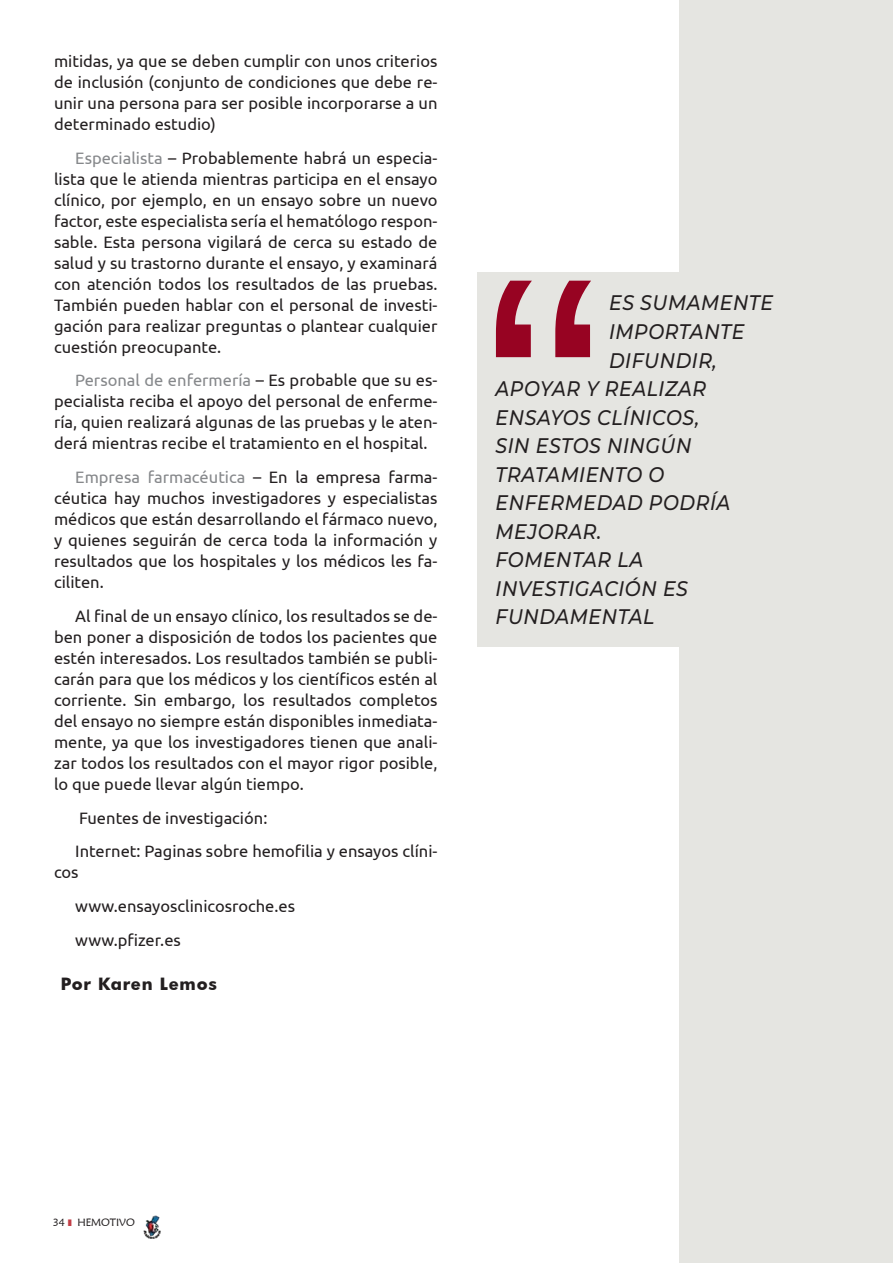
<style>
.page{position:relative;width:893px;height:1263px;background:#fff}
.page>*{position:absolute;margin:0;border:0;box-sizing:border-box;transform-origin:0 0}
.t1{font:italic 500 21px "Montserrat";letter-spacing:.03em;color:#231f20;scale:.9 1}
.t2{font:16.5px/21px "Ubuntu";color:#231f20;text-align:justify}
.t3{font:700 16.5px "Futura";letter-spacing:.045em;color:#231f20}
.t4{font:10.5px "Maiandra GD";color:#231f20}
.s1{color:#86888b}
.s2{color:#c23e46}
</style>
<div class="page">
<div style="left:679px;top:0;width:214px;height:1263px;background:#e5e5e1"></div>
<div style="left:478px;top:272px;width:201px;height:374px;background:#e5e5e1"></div>
<svg style="left:496px;top:281px;width:95px;height:76px;background:#b96877"></svg>
<img style="left:143px;top:1215px;width:18px;height:23px">
<p class="t2" style="left:54px;top:50px;width:385px">mitidas, ya que se deben cumplir con unos criterios de inclusión (conjunto de condiciones que debe re&shy;unir una persona para ser posible incorporarse a un determinado estudio)</p>
<p class="t2" style="left:54px;top:147px;width:385px;text-indent:21px"><span class="s1">Especialista</span> – Probablemente habrá un especia&shy;lista que le atienda mientras participa en el ensayo clínico, por ejemplo, en un ensayo sobre un nuevo factor, este especialista sería el hematólogo respon&shy;sable. Esta persona vigilará de cerca su estado de salud y su trastorno durante el ensayo, y examinará con atención todos los resultados de las pruebas.<br>También pueden hablar con el personal de investi&shy;gación para realizar preguntas o plantear cualquier cuestión preocupante.</p>
<p class="t2" style="left:54px;top:369px;width:385px;text-indent:21px"><span class="s1">Personal de enfermería</span> – Es probable que su es&shy;pecialista reciba el apoyo del personal de enferme&shy;ría, quien realizará algunas de las pruebas y le aten&shy;derá mientras recibe el tratamiento en el hospital.</p>
<p class="t2" style="left:54px;top:466px;width:385px;text-indent:21px"><span class="s1">Empresa farmacéutica</span> – En la empresa farma&shy;céutica hay muchos investigadores y especialistas médicos que están desarrollando el fármaco nuevo, y quienes seguirán de cerca toda la información y resultados que los hospitales y los médicos les fa&shy;ciliten.</p>
<p class="t2" style="left:54px;top:605px;width:385px;text-indent:21px">Al final de un ensayo clínico, los resultados se de&shy;ben poner a disposición de todos los pacientes que estén interesados. Los resultados también se publi&shy;carán para que los médicos y los científicos estén al corriente. Sin embargo, los resultados completos del ensayo no siempre están disponibles inmediata&shy;mente, ya que los investigadores tienen que anali&shy;zar todos los resultados con el mayor rigor posible, lo que puede llevar algún tiempo.</p>
<p class="t2" style="left:75px;top:800px;width:364px;line-height:33.8px">Fuentes de investigación:<br>Internet: Paginas sobre hemofilia y ensayos clíni-</p>
<p class="t2" style="left:75px;top:855px;width:221px;line-height:33.8px;text-align:left;text-indent:-21px">cos www.ensayosclinicosroche.es www.pfizer.es</p>
<p class="t3" style="left:61px;top:972px;width:157px">Por Karen Lemos</p>
<p class="t1" style="left:609px;top:288px;width:184px">ES SUMAMENTE</p>
<p class="t1" style="left:609px;top:317px;width:152px">IMPORTANTE</p>
<p class="t1" style="left:609px;top:345px;width:121px">DIFUNDIR,</p>
<p class="t1" style="left:496px;top:374px;width:235px">APOYAR Y REALIZAR</p>
<p class="t1" style="left:496px;top:402px;width:228px">ENSAYOS CLÍNICOS,</p>
<p class="t1" style="left:496px;top:431px;width:219px">SIN ESTOS NINGÚN</p>
<p class="t1" style="left:496px;top:459px;width:189px">TRATAMIENTO O</p>
<p class="t1" style="left:496px;top:488px;width:262px">ENFERMEDAD PODRÍA</p>
<p class="t1" style="left:496px;top:516px;width:119px">MEJORAR.</p>
<p class="t1" style="left:496px;top:545px;width:166px">FOMENTAR LA</p>
<p class="t1" style="left:496px;top:573px;width:215px">INVESTIGACIÓN ES</p>
<p class="t1" style="left:496px;top:602px;width:178px">FUNDAMENTAL</p>
<p class="t4" style="left:53px;top:1215px;width:83px">34 <span class="s2">┃</span> HEMOTIVO</p>
</div>
